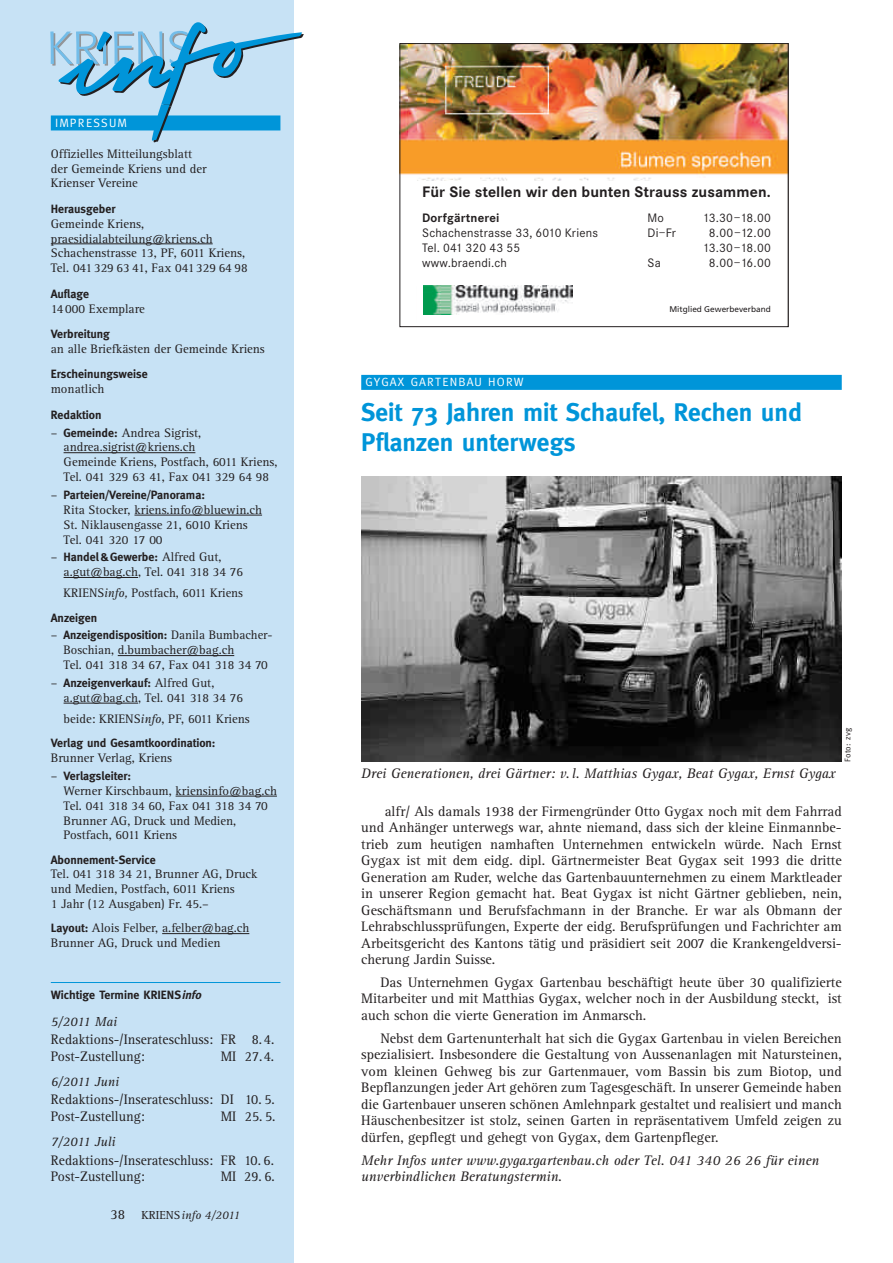
<style>
.page{position:relative;width:893px;height:1263px;background:#fff}
.page>*{position:absolute;margin:0;border:0;box-sizing:border-box;transform-origin:0 0}
.t1{font:700 25.5px/30px "Meta Plus";color:#0095d9}
.t2{font:700 15.75px "Corporate S";letter-spacing:.005em;color:#231f20}
.t3{font:14.25px/16.5px "Rotis Serif";color:#231f20;text-align:justify}
.t4{font:14.25px/16.5px "Rotis Serif";color:#231f20;scale:.96 1}
.t5{font:italic 14.25px/16.5px "Rotis Serif";color:#231f20}
.t6{font:italic 13.5px "Rotis Serif";color:#231f20}
.t7{font:12.75px/14.9px "Rotis Serif";color:#231f20}
.t8{font:12.75px "Corporate S";letter-spacing:.015em;color:#231f20}
.t9{font:700 12.75px "Corporate S";letter-spacing:.015em;color:#231f20}
.t10{font:700 12px "Meta Plus";color:#231f20}
.t11{font:12px "Meta Plus";letter-spacing:.1em;color:#fff}
.t12{font:italic 12px "Rotis Serif";color:#231f20}
.t13{font:8.25px "Frutiger";color:#231f20}
.t14{font:8.25px "Meta Plus";letter-spacing:.025em;color:#231f20}
.s1{font-family:"Meta Plus";font-weight:700;font-size:12px}
.s2{font-family:"Rotis Serif";font-weight:400;font-size:12.75px}
.s3{font-style:italic}
.s4{font-style:normal;font-size:14.25px}
.s5{font-style:normal}
</style>
<div class="page">
<div style="left:0;top:0;width:293px;height:1263px;background:#c7e2f5"></div>
<hr style="left:51px;top:243px;width:162px;height:1px;background:#231f20">
<hr style="left:64px;top:452px;width:131px;height:1px;background:#231f20">
<hr style="left:134px;top:515px;width:128px;height:1px;background:#231f20">
<hr style="left:64px;top:577px;width:74px;height:1px;background:#231f20">
<hr style="left:118px;top:655px;width:116px;height:1px;background:#231f20">
<hr style="left:64px;top:703px;width:74px;height:1px;background:#231f20">
<hr style="left:176px;top:796px;width:101px;height:1px;background:#231f20">
<hr style="left:162px;top:933px;width:87px;height:1px;background:#231f20">
<svg style="left:50px;top:22px;width:254px;height:121px"></svg>
<hr style="left:51px;top:982px;width:229px;height:1px;background:#0095d9">
<div style="left:361px;top:375px;width:481px;height:15px;background:#0095d9"></div>
<img style="left:401px;top:45px;width:386px;height:136px">
<div style="left:399px;top:43px;width:390px;height:284px;border:1px solid #231f20"></div>
<img style="left:424px;top:286px;width:149px;height:28px">
<img style="left:361px;top:476px;width:481px;height:285px">
<p class="t11" style="left:55px;top:118px;width:73px">IMPRESSUM</p>
<p class="t7" style="left:51px;top:147px;width:157px">Offizielles Mitteilungsblatt der Gemeinde Kriens und der<br>Krienser Vereine</p>
<p class="t10" style="left:51px;top:204px;width:66px">Herausgeber</p>
<p class="t7" style="left:51px;top:217px;width:198px">Gemeinde Kriens, praesidialabteilung@kriens.ch<br>Schachenstrasse 13, PF, 6011 Kriens,<br>Tel. 041 329 63 41, Fax 041 329 64 98</p>
<p class="t10" style="left:51px;top:288px;width:40px">Auflage</p>
<p class="t7" style="left:51px;top:302px;width:96px">14 000 Exemplare</p>
<p class="t10" style="left:51px;top:329px;width:61px">Verbreitung</p>
<p class="t7" style="left:51px;top:343px;width:216px">an alle Briefkästen der Gemeinde Kriens</p>
<p class="t10" style="left:51px;top:369px;width:98px">Erscheinungsweise</p>
<p class="t7" style="left:51px;top:383px;width:55px">monatlich</p>
<p class="t10" style="left:51px;top:409px;width:52px">Redaktion</p>
<p class="t7" style="left:64px;top:426px;width:215px;text-indent:-13px">– <span class="s1">Gemeinde:</span> Andrea Sigrist, andrea.sigrist@kriens.ch<br>Gemeinde Kriens, Postfach, 6011 Kriens,<br>Tel. 041 329 63 41, Fax 041 329 64 98</p>
<p class="t10" style="left:51px;top:490px;width:156px"><span class="s2">–</span> Parteien/Vereine/Panorama:</p>
<p class="t7" style="left:64px;top:503px;width:200px">Rita Stocker, kriens.info@bluewin.ch<br>St. Niklausengasse 21, 6010 Kriens<br>Tel. 041 320 17 00</p>
<p class="t10" style="left:51px;top:552px;width:172px"><span class="s2">–</span> Handel&amp;Gewerbe: <span class="s2">Alfred Gut,</span></p>
<p class="t7" style="left:64px;top:563px;width:181px;line-height:21.3px">a.gut@bag.ch, Tel. 041 318 34 76<br>KRIENS<span class="s3">info,</span> Postfach, 6011 Kriens</p>
<p class="t10" style="left:51px;top:612px;width:48px">Anzeigen</p>
<p class="t10" style="left:51px;top:630px;width:223px"><span class="s2">–</span> Anzeigendisposition: <span class="s2">Danila Bumbacher-</span></p>
<p class="t7" style="left:64px;top:644px;width:206px">Boschian, d.bumbacher@bag.ch<br>Tel. 041 318 34 67, Fax 041 318 34 70</p>
<p class="t10" style="left:51px;top:678px;width:165px"><span class="s2">–</span> Anzeigenverkauf: <span class="s2">Alfred Gut,</span></p>
<p class="t7" style="left:64px;top:688px;width:188px;line-height:21.3px">a.gut@bag.ch, Tel. 041 318 34 76 beide: KRIENS<span class="s3">info</span>, PF, 6011 Kriens</p>
<p class="t10" style="left:51px;top:738px;width:166px">Verlag und Gesamtkoordination:</p>
<p class="t7" style="left:51px;top:752px;width:123px">Brunner Verlag, Kriens</p>
<p class="t10" style="left:51px;top:771px;width:82px"><span class="s2">–</span> Verlagsleiter:</p>
<p class="t7" style="left:64px;top:784px;width:215px">Werner Kirschbaum, kriensinfo@bag.ch<br>Tel. 041 318 34 60, Fax 041 318 34 70<br>Brunner AG, Druck und Medien,<br>Postfach, 6011 Kriens</p>
<p class="t10" style="left:51px;top:854px;width:106px">Abonnement-Service</p>
<p class="t7" style="left:51px;top:868px;width:208px">Tel. 041 318 34 21, Brunner AG, Druck und Medien, Postfach, 6011 Kriens<br>1 Jahr (12 Ausgaben) Fr. 45.–</p>
<p class="t7" style="left:51px;top:922px;width:200px"><span class="s1">Layout:</span> Alois Felber, a.felber@bag.ch<br>Brunner AG, Druck und Medien</p>
<p class="t10" style="left:51px;top:989px;width:154px">Wichtige Termine KRIENS<span class="s3">info</span></p>
<p class="t6" style="left:51px;top:1016px;width:68px">5/2011 Mai</p>
<p class="t4" style="left:51px;top:1033px;width:234px">Redaktions-/Inserateschluss: FR 8.4.<br>Post-Zustellung:</p>
<p class="t4" style="left:221px;top:1049px;width:57px">MI 27.4.</p>
<p class="t6" style="left:51px;top:1076px;width:70px">6/2011 Juni</p>
<p class="t4" style="left:51px;top:1093px;width:235px">Redaktions-/Inserateschluss: DI 10. 5.<br>Post-Zustellung:</p>
<p class="t4" style="left:221px;top:1109px;width:58px">MI 25. 5.</p>
<p class="t6" style="left:51px;top:1136px;width:66px">7/2011 Juli</p>
<p class="t4" style="left:51px;top:1153px;width:234px">Redaktions-/Inserateschluss: FR 10. 6.<br>Post-Zustellung:</p>
<p class="t4" style="left:221px;top:1170px;width:58px">MI 29. 6.</p>
<p class="t12" style="left:110px;top:1210px;width:131px"><span class="s4">38</span> <span class="s5">KRIENS</span>info 4/2011</p>
<p class="t2" style="left:422px;top:185px;width:350px">Für Sie stellen wir den bunten Strauss zusammen.</p>
<p class="t9" style="left:422px;top:213px;width:79px">Dorfgärtnerei</p>
<p class="t8" style="left:648px;top:213px;width:18px">Mo</p>
<p class="t8" style="left:703px;top:213px;width:70px">13.30–18.00</p>
<p class="t8" style="left:422px;top:228px;width:177px">Schachenstrasse 33, 6010 Kriens</p>
<p class="t8" style="left:648px;top:228px;width:30px">Di–Fr</p>
<p class="t8" style="left:709px;top:228px;width:63px">8.00–12.00</p>
<p class="t8" style="left:422px;top:243px;width:100px">Tel. 041 320 43 55</p>
<p class="t8" style="left:703px;top:243px;width:70px">13.30–18.00</p>
<p class="t8" style="left:422px;top:258px;width:86px">www.braendi.ch</p>
<p class="t8" style="left:648px;top:258px;width:15px">Sa</p>
<p class="t8" style="left:709px;top:258px;width:63px">8.00–16.00</p>
<p class="t13" style="left:669px;top:306px;width:103px">Mitglied Gewerbeverband</p>
<p class="t11" style="left:365px;top:378px;width:160px">GYGAX GARTENBAU HORW</p>
<h1 class="t1" style="left:361px;top:398px;width:442px">Seit 73 Jahren mit Schaufel, Rechen und<br>Pflanzen unterwegs</h1>
<p class="t5" style="left:361px;top:766px;width:476px">Drei Generationen, drei Gärtner: v.l. Matthias Gygax, Beat Gygax, Ernst Gygax</p>
<p class="t14" style="left:844px;top:762px;width:35px;rotate:-90deg">Foto: zvg</p>
<p class="t3" style="left:361px;top:804px;width:482px;text-indent:24px">alfr/ Als damals 1938 der Firmengründer Otto Gygax noch mit dem Fahrrad und Anhänger unterwegs war, ahnte niemand, dass sich der kleine Einmannbe&shy;trieb zum heutigen namhaften Unternehmen entwickeln würde. Nach Ernst Gygax ist mit dem eidg. dipl. Gärtnermeister Beat Gygax seit 1993 die dritte Generation am Ruder, welche das Gartenbauunternehmen zu einem Marktleader in unserer Region gemacht hat. Beat Gygax ist nicht Gärtner geblieben, nein, Geschäftsmann und Berufsfachmann in der Branche. Er war als Obmann der Lehrabschlussprüfungen, Experte der eidg. Berufsprüfungen und Fachrichter am Arbeitsgericht des Kantons tätig und präsidiert seit 2007 die Krankengeldversi&shy;cherung Jardin Suisse.</p>
<p class="t3" style="left:361px;top:975px;width:482px;text-indent:19px">Das Unternehmen Gygax Gartenbau beschäftigt heute über 30 qualifizierte Mitarbeiter und mit Matthias Gygax, welcher noch in der Ausbildung steckt, ist auch schon die vierte Generation im Anmarsch.</p>
<p class="t3" style="left:361px;top:1031px;width:482px;text-indent:19px">Nebst dem Gartenunterhalt hat sich die Gygax Gartenbau in vielen Bereichen spezialisiert. Insbesondere die Gestaltung von Aussenanlagen mit Natursteinen, vom kleinen Gehweg bis zur Gartenmauer, vom Bassin bis zum Biotop, und Bepflanzungen jeder Art gehören zum Tagesgeschäft. In unserer Gemeinde haben die Gartenbauer unseren schönen Amlehnpark gestaltet und realisiert und manch Häuschenbesitzer ist stolz, seinen Garten in repräsentativem Umfeld zeigen zu dürfen, gepflegt und gehegt von Gygax, dem Gartenpfleger.</p>
<p class="t5" style="left:361px;top:1153px;width:459px">Mehr Infos unter www.gygaxgartenbau.ch oder Tel. 041 340 26 26 für einen unverbindlichen Beratungstermin.</p>
</div>
